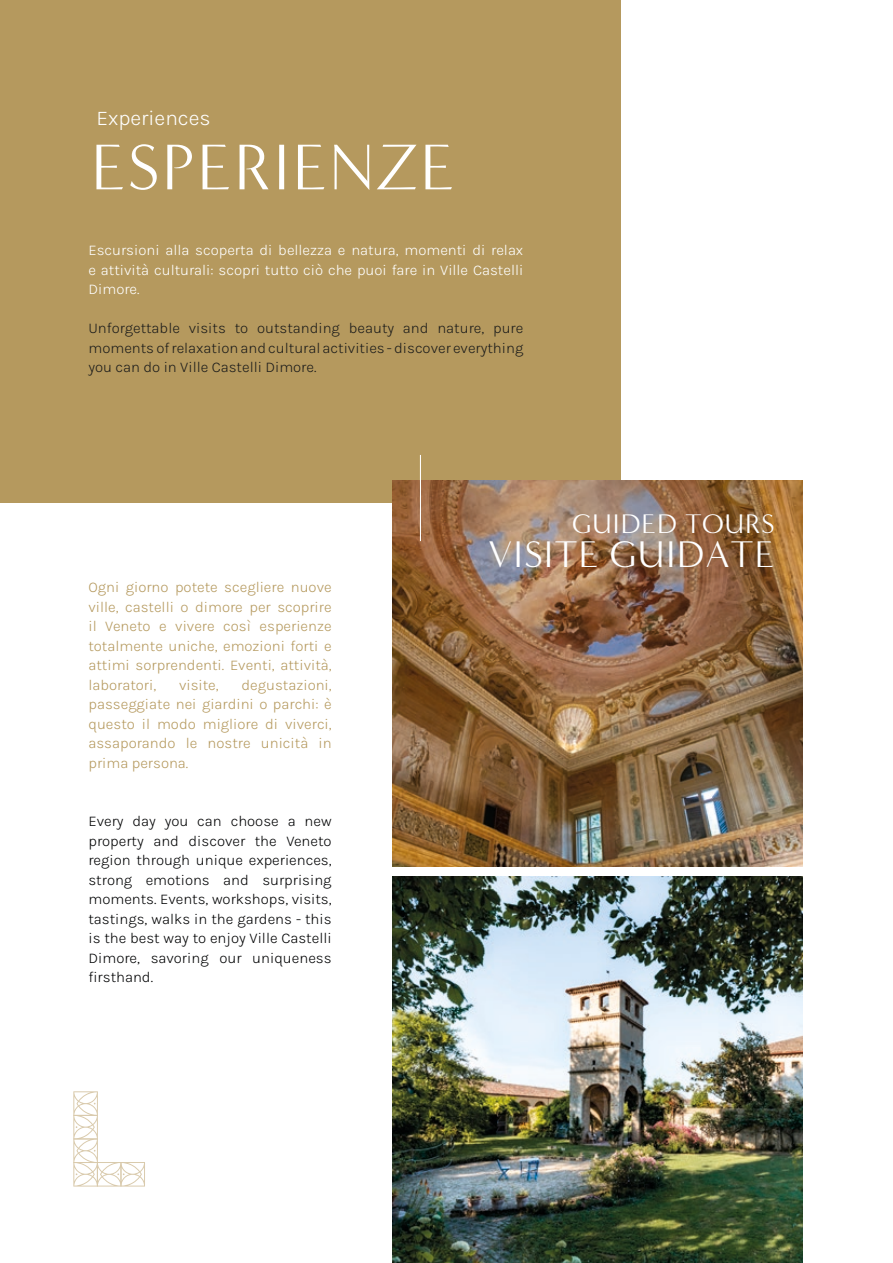
<style>
.page{position:relative;width:893px;height:1263px;background:#fff}
.page>*{position:absolute;margin:0;border:0;box-sizing:border-box;transform-origin:0 0}
.t1{font:79.5px "Minerva Modern";letter-spacing:.015em;color:#fff}
.t2{font:45.75px "Minerva Modern";letter-spacing:.015em;color:#fff}
.t3{font:33.15px "Minerva Modern";letter-spacing:.015em;color:#fff}
.t4{font:300 21.15px "Karla";color:#fff}
.t5{font:300 15px/19.5px "Karla";color:#b5995e;text-align:justify}
.t6{font:300 15px/19.5px "Karla";color:#020304;text-align:justify}
.t7{font:300 15px/19.5px "Karla";color:#1d1d1b;text-align:justify}
.t8{font:300 15px/19.5px "Karla";color:#fff;text-align:justify}
</style>
<div class="page">
<img style="left:392px;top:876px;width:410px;height:387px">
<div style="left:0;top:0;width:621px;height:503px;background:#b5995e"></div>
<svg style="left:73px;top:1091px;width:72px;height:95px"></svg>
<img style="left:392px;top:480px;width:410px;height:387px">
<hr style="left:420px;top:455px;width:1px;height:86px;background:#fff">
<h3 class="t4" style="left:96px;top:104px;width:116px">Experiences</h3>
<h1 class="t1" style="left:90px;top:126px;width:366px">ESPERIENZE</h1>
<p class="t8" style="left:88px;top:240px;width:436px">Escursioni alla scoperta di bellezza e natura, momenti di relax e attività culturali: scopri tutto ciò che puoi fare in Ville Castelli Dimore.</p>
<p class="t7" style="left:88px;top:318px;width:436px">Unforgettable visits to outstanding beauty and nature, pure moments of relaxation and cultural activities - discover everything you can do in Ville Castelli Dimore.</p>
<p class="t5" style="left:88px;top:577px;width:245px">Ogni giorno potete scegliere nuove ville, castelli o dimore per scoprire il Veneto e vivere così esperienze totalmente uniche, emozioni forti e attimi sorprendenti. Eventi, attività, laboratori,</p>
<p class="t5" style="left:88px;top:674px;width:245px;text-indent:153px">degustazioni, passeggiate nei giardini o parchi: è questo il modo migliore di viverci, assaporando le nostre unicità in prima persona.</p>
<p class="t5" style="left:179px;top:674px;width:41px">visite,</p>
<p class="t6" style="left:88px;top:811px;width:245px">Every day you can choose a new property and discover the Veneto region through unique experiences, strong emotions and surprising moments. Events, workshops, visits, tastings, walks in the gardens - this is the best way to enjoy Ville Castelli Dimore, savoring our uniqueness firsthand.</p>
<h3 class="t3" style="left:572px;top:506px;width:204px">GUIDED TOURS</h3>
<h2 class="t2" style="left:488px;top:531px;width:288px">VISITE GUIDATE</h2>
</div>
